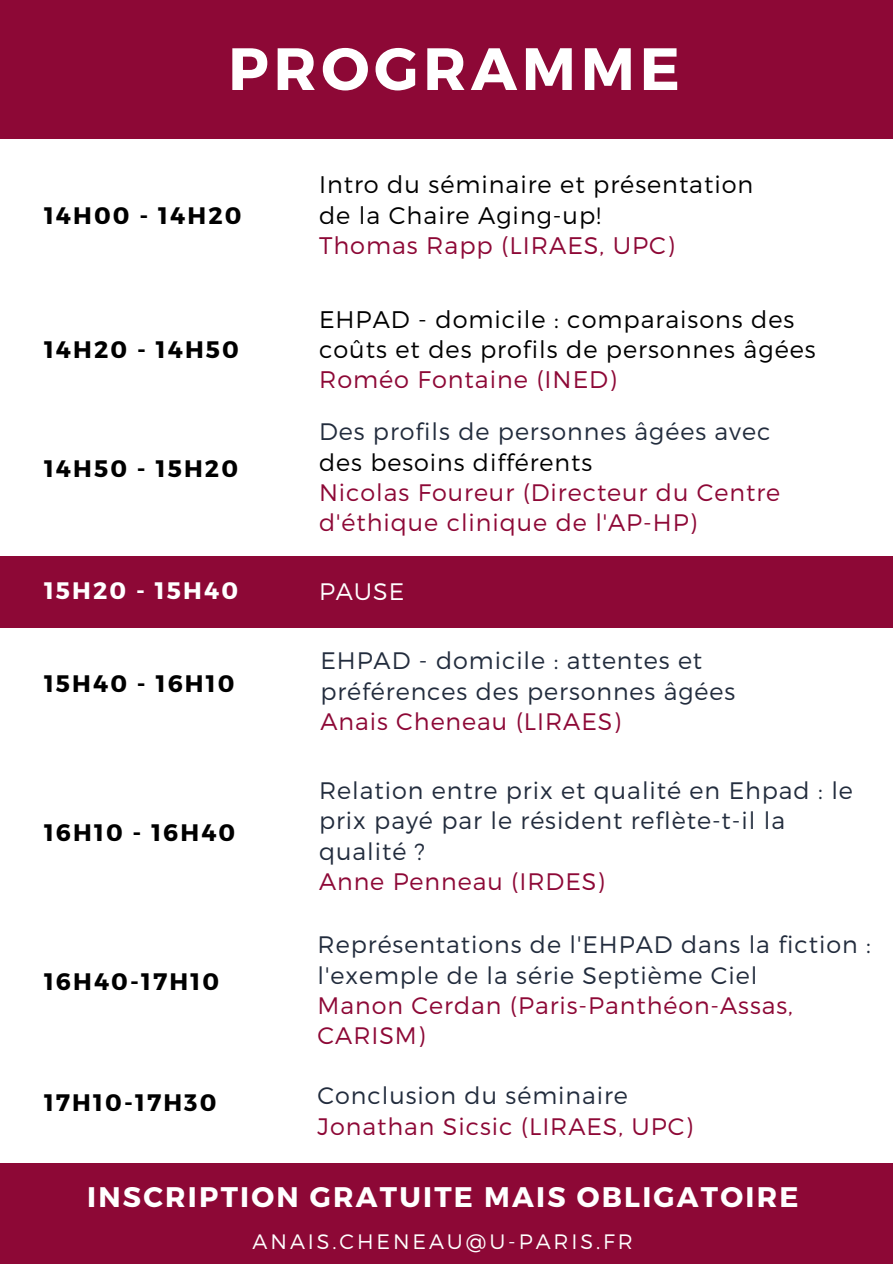
<style>
.page{position:relative;width:893px;height:1264px;background:#fff}
.page>*{position:absolute;margin:0;border:0;box-sizing:border-box;transform-origin:0 0}
.t1{font:700 59.55px "Montserrat";letter-spacing:.08em;color:#fff}
.t2{font:700 28.35px "Montserrat";letter-spacing:.08em;color:#fff}
.t3{font:300 24px/30.3px "Montserrat";letter-spacing:.04em;color:#000}
.t4{font:300 23.85px/30.3px "Montserrat";letter-spacing:.04em;color:#222c3d}
.t5{font:300 23.85px/30.3px "Montserrat";letter-spacing:.04em;color:#8d0836}
.t6{font:700 23.85px "Montserrat";letter-spacing:.09em;color:#000}
.t7{font:700 23.85px "Montserrat";letter-spacing:.09em;color:#fff}
.t8{font:300 23.85px "Montserrat";letter-spacing:.04em;color:#fff}
.t9{font:300 20.85px "Montserrat";letter-spacing:.14em;color:#fff}
.s1{color:#8d0836}
.s2{color:#222c3d}
.s3{color:#000}
</style>
<div class="page">
<div style="left:0;top:0;width:892px;height:138px;background:#8d0836"></div>
<div style="left:0;top:1163px;width:892px;height:100px;background:#8d0836"></div>
<div style="left:0;top:556px;width:892px;height:71px;background:#8d0836"></div>
<h3 class="t1" style="left:228px;top:30px;width:453px">PROGRAMME</h3>
<h4 class="t6" style="left:44px;top:200px;width:199px">14H00 - 14H20</h4>
<h5 class="t6" style="left:44px;top:334px;width:196px">14H20 - 14H50</h5>
<h3 class="t6" style="left:44px;top:453px;width:195px">14H50 - 15H20</h3>
<h3 class="t3" style="left:319px;top:168px;width:436px">Intro du séminaire et présentation de la Chaire Aging-up!<br><span class="s1">Thomas Rapp (LIRAES, UPC)</span></h3>
<h5 class="t3" style="left:319px;top:303px;width:498px">EHPAD - domicile : comparaisons des coûts et des profils de personnes âgées<br><span class="s1">Roméo Fontaine (INED)</span></h5>
<h5 class="t5" style="left:319px;top:415px;width:462px"><span class="s2">Des profils de personnes âgées avec </span><span class="s3">des besoins différents<br></span>Nicolas Foureur (Directeur du Centre d'éthique clinique de l'AP-HP)</h5>
<p class="t7" style="left:44px;top:575px;width:195px">15H20 - 15H40</p>
<h3 class="t8" style="left:319px;top:576px;width:87px">PAUSE</h3>
<p class="t6" style="left:44px;top:668px;width:192px">15H40 - 16H10</p>
<h3 class="t6" style="left:44px;top:816px;width:193px">16H10 - 16H40</h3>
<h5 class="t6" style="left:44px;top:965px;width:177px">16H40-17H10</h5>
<h5 class="t6" style="left:44px;top:1086px;width:174px">17H10-17H30</h5>
<h5 class="t4" style="left:320px;top:644px;width:416px">EHPAD - domicile : attentes et préférences des personnes âgées<br><span class="s1">Anais Cheneau (LIRAES)</span></h5>
<h3 class="t4" style="left:319px;top:774px;width:535px">Relation entre prix et qualité en Ehpad : le prix payé par le résident reflète-t-il la qualité ?<br><span class="s1">Anne Penneau (IRDES)</span></h3>
<h1 class="t4" style="left:317px;top:928px;width:554px">Représentations de l'EHPAD dans la fiction : l'exemple de la série Septième Ciel<br><span class="s1">Manon Cerdan (Paris-Panthéon-Assas,<br>CARISM)</span></h1>
<h5 class="t5" style="left:317px;top:1079px;width:377px"><span class="s2">Conclusion du séminaire<br></span>Jonathan Sicsic (LIRAES, UPC)</h5>
<h3 class="t2" style="left:87px;top:1178px;width:712px">INSCRIPTION GRATUITE MAIS OBLIGATOIRE</h3>
<h3 class="t9" style="left:252px;top:1228px;width:382px">ANAIS.CHENEAU@U-PARIS.FR</h3>
</div>
